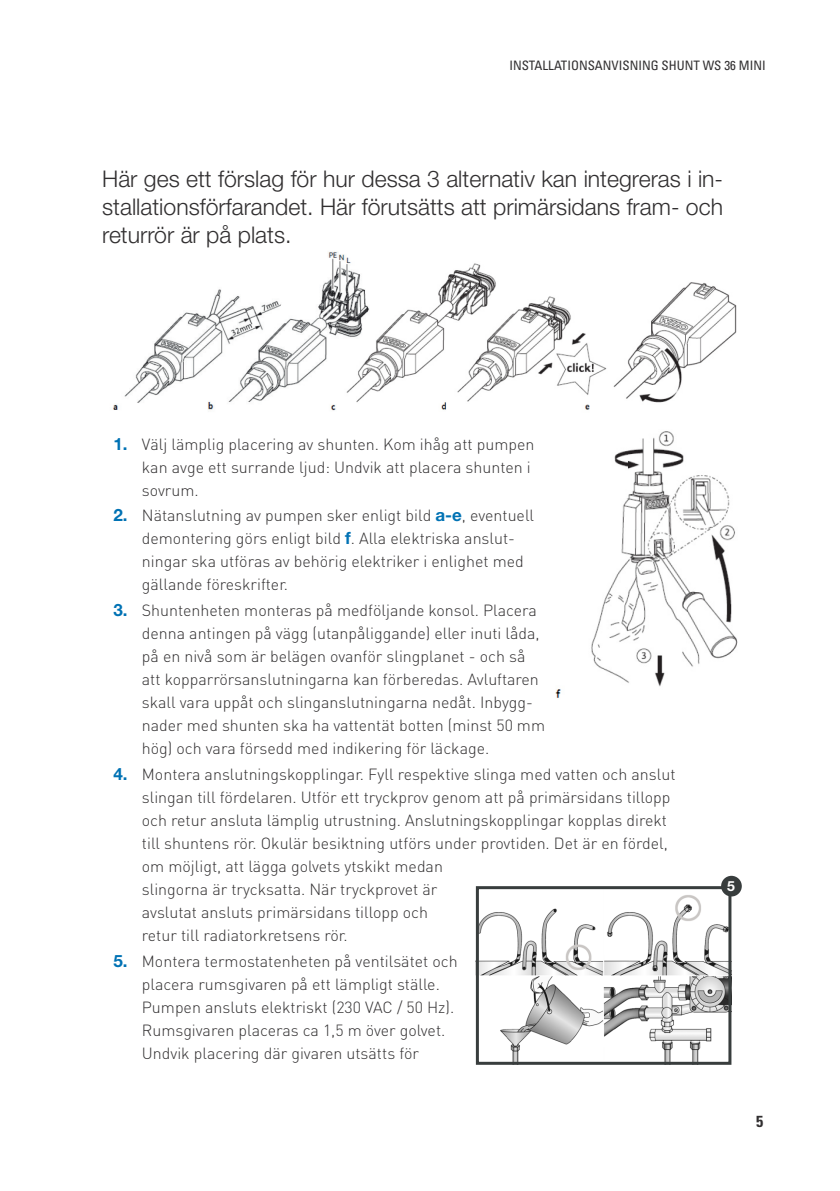
<style>
.page{position:relative;width:840px;height:1191px;background:#fff}
.page>*{position:absolute;margin:0;border:0;box-sizing:border-box;transform-origin:0 0}
.t1{font:300 23px/28px "Helvetica Neue LT Std";color:#312f30;text-align:justify}
.t2{font:300 16px/23px "DIN";color:#312f30}
.t3{font:700 condensed 16px "Univers LT Std";color:#312f30}
.t4{font:700 14px "Helvetica Neue LT Std";color:#fff}
.t5{font:condensed 13px "Univers LT Std";color:#312f30}
.s1{font-family:"Helvetica Neue LT Std";font-weight:700;font-size:17px;color:#0072b4}
</style>
<div class="page">
<img style="left:613px;top:282px;width:124px;height:121px">
<img style="left:555px;top:431px;width:183px;height:267px">
<img style="left:497px;top:296px;width:110px;height:114px">
<img style="left:392px;top:263px;width:105px;height:147px">
<img style="left:289px;top:252px;width:103px;height:159px">
<img style="left:113px;top:289px;width:176px;height:121px">
<img style="left:479px;top:895px;width:248px;height:165px">
<div style="left:475px;top:886px;width:256px;height:178px;border:3px solid #383d3d"></div>
<div style="left:720px;top:875px;width:21px;height:21px;background:#383d3d;border-radius:50%"></div>
<p class="t5" style="left:509px;top:57px;width:257px">INSTALLATIONSANVISNING SHUNT WS 36 MINI</p>
<h1 class="t1" style="left:102px;top:164px;width:622px">Här ges ett förslag för hur dessa 3 alternativ kan integreras i in&shy;stallationsförfarandet. Här förutsätts att primärsidans fram- och returrör är på plats.</h1>
<p class="t2" style="left:142px;top:432px;width:394px;text-indent:-28px"><span class="s1">1.</span> Välj lämplig placering av shunten. Kom ihåg att pumpen kan avge ett surrande ljud: Undvik att placera shunten i sovrum.</p>
<p class="t2" style="left:142px;top:504px;width:393px;text-indent:-28px"><span class="s1">2.</span> Nätanslutning av pumpen sker enligt bild <span class="s1">a-e</span>, eventuell demontering görs enligt bild <span class="s1">f</span>. Alla elektriska anslut&shy;ningar ska utföras av behörig elektriker i enlighet med gällande föreskrifter.</p>
<p class="t2" style="left:142px;top:599px;width:404px;text-indent:-28px"><span class="s1">3.</span> Shuntenheten monteras på medföljande konsol. Placera denna antingen på vägg (utanpåliggande) eller inuti låda, på en nivå som är belägen ovanför slingplanet - och så att kopparrörsanslutningarna kan förberedas. Avluftaren skall vara uppåt och slinganslutningarna nedåt. Inbygg&shy;nader med shunten ska ha vattentät botten (minst 50 mm hög) och vara försedd med indikering för läckage.</p>
<p class="t2" style="left:142px;top:763px;width:535px;text-indent:-28px"><span class="s1">4.</span> Montera anslutningskopplingar. Fyll respektive slinga med vatten och anslut slingan till fördelaren. Utför ett tryckprov genom att på primärsidans tillopp och retur ansluta lämplig utrustning. Anslutningskopplingar kopplas direkt till shuntens rör. Okulär besiktning utförs under provtiden. Det är en fördel, om möjligt, att lägga golvets ytskikt medan<br>slingorna är trycksatta. När tryckprovet är<br>avslutat ansluts primärsidans tillopp och<br>retur till radiatorkretsens rör.</p>
<p class="t2" style="left:142px;top:949px;width:317px;text-indent:-28px"><span class="s1">5.</span> Montera termostatenheten på ventilsätet och placera rumsgivaren på ett lämpligt ställe.<br>Pumpen ansluts elektriskt (230 VAC / 50 Hz).<br>Rumsgivaren placeras ca 1,5 m över golvet.<br>Undvik placering där givaren utsätts för</p>
<p class="t4" style="left:726px;top:877px;width:9px">5</p>
<p class="t3" style="left:755px;top:1112px;width:9px">5</p>
</div>
